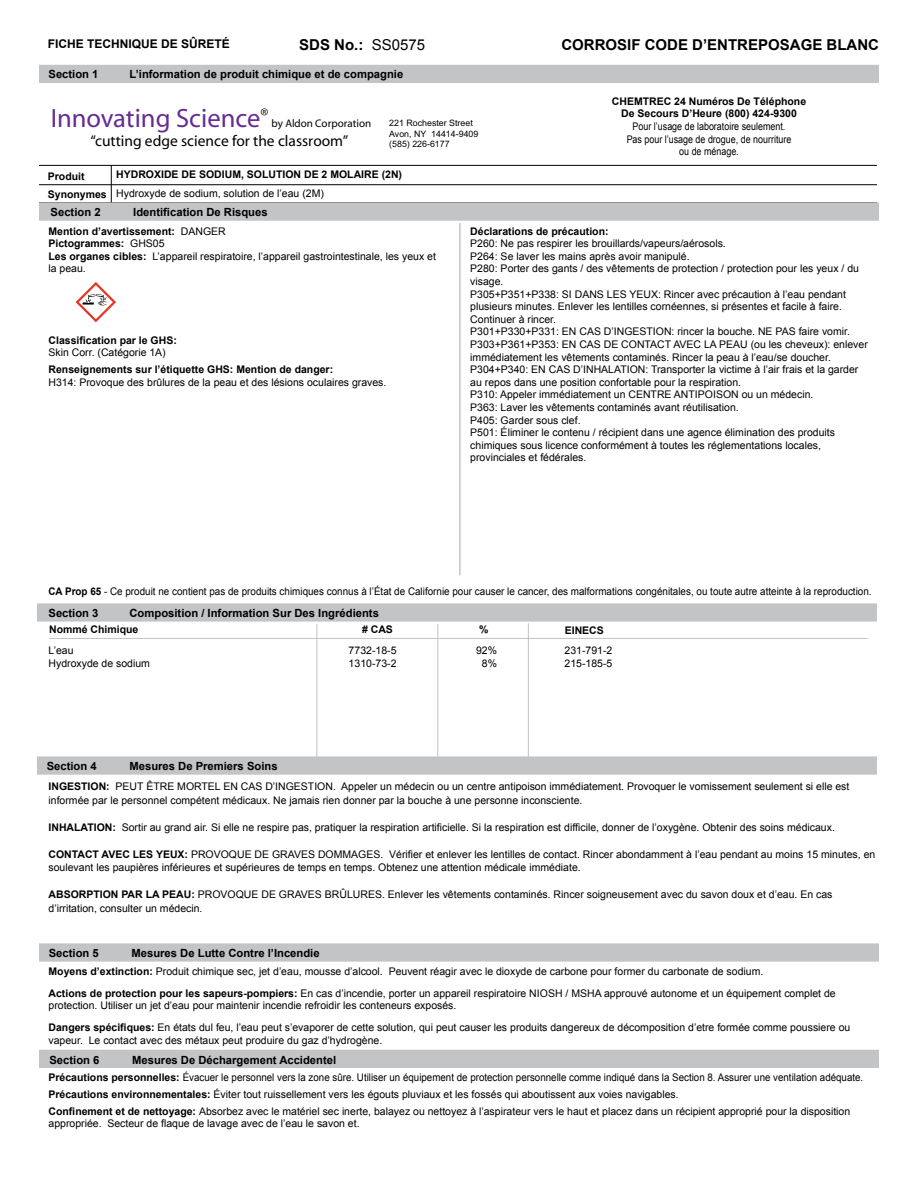
<style>
.page{position:relative;width:918px;height:1188px;background:#fff}
.page>*{position:absolute;margin:0;border:0;box-sizing:border-box;transform-origin:0 0}
.t1{font:26.55px "Myriad";color:#662d91}
.t2{font:15.45px "Myriad";color:#000}
.t3{font:700 15px "Arial";color:#000}
.t4{font:700 12px "Arial";color:#000}
.t5{font:700 11.25px "Arial";color:#000}
.t6{font:11.1px "Myriad";color:#000}
.t7{font:10.5px/12.6px "Arial";color:#000}
.t8{font:10.5px/16.8px "Arial";color:#000;scale:.93 1}
.t9{font:700 10.5px/12.6px "Arial";color:#000;text-align:center}
.t10{font:10.5px "Arial";color:#000;scale:.94 1}
.t11{font:10.5px/12.6px "Arial";color:#000;text-align:center;scale:.85 1}
.t12{font:8.85px/10.6px "Arial";color:#000}
.s1{font-weight:400}
.s2{font-weight:700}
</style>
<div class="page">
<hr style="left:111px;top:165px;width:1px;height:39px;background:#000">
<div style="left:39px;top:65px;width:840px;height:18px;background:#c2c4c6"></div>
<div style="left:37px;top:756px;width:840px;height:19px;background:#c2c4c6;border:2px solid #c2c4c6"></div>
<div style="left:39px;top:943px;width:840px;height:19px;background:#c2c4c6;border:2px solid #c2c4c6"></div>
<hr style="left:39px;top:184px;width:838px;height:1px;background:#000">
<div style="left:39px;top:1050px;width:840px;height:18px;background:#c2c4c6"></div>
<div style="left:37px;top:603px;width:840px;height:19px;background:#c2c4c6;border:2px solid #c2c4c6"></div>
<div style="left:39px;top:202px;width:840px;height:19px;background:#c2c4c6;border:2px solid #c2c4c6"></div>
<hr style="left:39px;top:165px;width:838px;height:1px;background:#000">
<hr style="left:437px;top:624px;width:1px;height:135px;background:#c2c4c6">
<hr style="left:49px;top:638px;width:819px;height:1px;background:#c2c4c6">
<hr style="left:316px;top:624px;width:1px;height:135px;background:#c2c4c6">
<hr style="left:528px;top:623px;width:1px;height:135px;background:#c2c4c6">
<hr style="left:459px;top:223px;width:2px;height:352px;background:#c2c4c6">
<svg style="left:76px;top:282px;width:40px;height:40px"></svg>
<p class="t4" style="left:48px;top:36px;width:184px">FICHE TECHNIQUE DE SÛRETÉ</p>
<p class="t5" style="left:49px;top:67px;width:52px">Section 1</p>
<p class="t5" style="left:130px;top:67px;width:275px">L’information de produit chimique et de compagnie</p>
<h3 class="t3" style="left:299px;top:35px;width:127px">SDS No.: <span class="s1">SS0575</span></h3>
<h1 class="t1" style="left:51px;top:105px;width:219px">Innovating Science<sup>®</sup></h1>
<p class="t6" style="left:272px;top:118px;width:101px">by Aldon Corporation</p>
<h2 class="t2" style="left:91px;top:133px;width:259px">“cutting edge science for the classroom”</h2>
<p class="t12" style="left:389px;top:118px;width:91px">221 Rochester Street<br>Avon, NY 14414-9409 (585) 226-6177</p>
<p class="t9" style="left:48px;top:170px;width:38px">Produit</p>
<p class="t9" style="left:48px;top:188px;width:60px">Synonymes</p>
<p class="t9" style="left:116px;top:168px;width:287px">HYDROXIDE DE SODIUM, SOLUTION DE 2 MOLAIRE (2N)</p>
<p class="t7" style="left:116px;top:187px;width:209px">Hydroxyde de sodium, solution de l’eau (2M)</p>
<p class="t5" style="left:51px;top:204px;width:52px">Section 2</p>
<p class="t5" style="left:133px;top:204px;width:136px">Identification De Risques</p>
<h3 class="t3" style="left:561px;top:35px;width:319px">CORROSIF CODE D’ENTREPOSAGE BLANC</h3>
<p class="t9" style="left:612px;top:95px;width:196px">CHEMTREC 24 Numéros De Téléphone<br>De Secours D’Heure (800) 424-9300</p>
<p class="t11" style="left:627px;top:120px;width:195px">Pour l’usage de laboratoire seulement.<br>Pas pour l’usage de drogue, de nourriture ou de ménage.</p>
<p class="t7" style="left:49px;top:225px;width:389px"><span class="s2">Mention d’avertissement:</span> DANGER<br><span class="s2">Pictogrammes:</span> GHS05<br><span class="s2">Les organes cibles:</span> L’appareil respiratoire, l’appareil gastrointestinale, les yeux et la peau.</p>
<p class="t9" style="left:49px;top:334px;width:130px">Classification par le GHS:</p>
<p class="t7" style="left:49px;top:346px;width:119px">Skin Corr. (Catégorie 1A)</p>
<p class="t9" style="left:49px;top:364px;width:286px">Renseignements sur l’étiquette GHS: Mention de danger:</p>
<p class="t7" style="left:49px;top:376px;width:339px">H314: Provoque des brûlures de la peau et des lésions oculaires graves.</p>
<p class="t9" style="left:470px;top:225px;width:140px">Déclarations de précaution:</p>
<p class="t7" style="left:470px;top:237px;width:399px">P260: Ne pas respirer les brouillards/vapeurs/aérosols.<br>P264: Se laver les mains après avoir manipulé.<br>P280: Porter des gants / des vêtements de protection / protection pour les yeux / du visage.<br>P305+P351+P338: SI DANS LES YEUX: Rincer avec précaution à l’eau pendant plusieurs minutes. Enlever les lentilles cornéennes, si présentes et facile à faire.<br>Continuer à rincer.<br>P301+P330+P331: EN CAS D’INGESTION: rincer la bouche. NE PAS faire vomir.<br>P303+P361+P353: EN CAS DE CONTACT AVEC LA PEAU (ou les cheveux): enlever immédiatement les vêtements contaminés. Rincer la peau à l’eau/se doucher.<br>P304+P340: EN CAS D’INHALATION: Transporter la victime à l’air frais et la garder au repos dans une position confortable pour la respiration.<br>P310: Appeler immédiatement un CENTRE ANTIPOISON ou un médecin.<br>P363: Laver les vêtements contaminés avant réutilisation.<br>P405: Garder sous clef.<br>P501: Éliminer le contenu / récipient dans une agence élimination des produits chimiques sous licence conformément à toutes les réglementations locales, provinciales et fédérales.</p>
<p class="t10" style="left:49px;top:585px;width:877px"><span class="s2">CA Prop 65</span> - Ce produit ne contient pas de produits chimiques connus à l’État de Californie pour causer le cancer, des malformations congénitales, ou toute autre atteinte à la reproduction.</p>
<p class="t5" style="left:49px;top:605px;width:52px">Section 3</p>
<p class="t5" style="left:130px;top:605px;width:251px">Composition / Information Sur Des Ingrédients</p>
<p class="t9" style="left:49px;top:623px;width:91px">Nommé Chimique</p>
<p class="t9" style="left:362px;top:623px;width:32px"># CAS</p>
<p class="t9" style="left:479px;top:623px;width:11px">%</p>
<p class="t9" style="left:565px;top:624px;width:41px">EINECS</p>
<p class="t7" style="left:49px;top:644px;width:27px">L’eau</p>
<p class="t7" style="left:349px;top:644px;width:49px">7732-18-5</p>
<p class="t7" style="left:476px;top:644px;width:23px">92%</p>
<p class="t7" style="left:565px;top:644px;width:49px">231-791-2</p>
<p class="t7" style="left:49px;top:657px;width:103px">Hydroxyde de sodium</p>
<p class="t7" style="left:349px;top:657px;width:49px">1310-73-2</p>
<p class="t7" style="left:482px;top:657px;width:17px">8%</p>
<p class="t7" style="left:565px;top:657px;width:49px">215-185-5</p>
<p class="t5" style="left:47px;top:759px;width:52px">Section 4</p>
<p class="t5" style="left:129px;top:759px;width:150px">Mesures De Premiers Soins</p>
<p class="t7" style="left:49px;top:780px;width:802px;line-height:13.5px"><span class="s2">INGESTION:</span> PEUT ÊTRE MORTEL EN CAS D’INGESTION. Appeler un médecin ou un centre antipoison immédiatement. Provoquer le vomissement seulement si elle est informée par le personnel compétent médicaux. Ne jamais rien donner par la bouche à une personne inconsciente.</p>
<p class="t7" style="left:49px;top:821px;width:788px"><span class="s2">INHALATION:</span> Sortir au grand air. Si elle ne respire pas, pratiquer la respiration artificielle. Si la respiration est difficile, donner de l’oxygène. Obtenir des soins médicaux.</p>
<p class="t7" style="left:49px;top:847px;width:828px;line-height:13.5px"><span class="s2">CONTACT AVEC LES YEUX:</span> PROVOQUE DE GRAVES DOMMAGES. Vérifier et enlever les lentilles de contact. Rincer abondamment à l’eau pendant au moins 15 minutes, en soulevant les paupières inférieures et supérieures de temps en temps. Obtenez une attention médicale immédiate.</p>
<p class="t7" style="left:49px;top:888px;width:786px;line-height:13.5px"><span class="s2">ABSORPTION PAR LA PEAU:</span> PROVOQUE DE GRAVES BRÛLURES. Enlever les vêtements contaminés. Rincer soigneusement avec du savon doux et d’eau. En cas d’irritation, consulter un médecin.</p>
<p class="t5" style="left:49px;top:946px;width:52px">Section 5</p>
<p class="t5" style="left:132px;top:946px;width:190px">Mesures De Lutte Contre l’Incendie</p>
<p class="t7" style="left:49px;top:961px;width:789px;line-height:21.6px"><span class="s2">Moyens d’extinction:</span> Produit chimique sec, jet d’eau, mousse d’alcool. Peuvent réagir avec le dioxyde de carbone pour former du carbonate de sodium.<br><span class="s2">Actions de protection pour les sapeurs-pompiers:</span> En cas d’incendie, porter un appareil respiratoire NIOSH / MSHA approuvé autonome et un équipement complet de</p>
<p class="t7" style="left:49px;top:995px;width:803px;line-height:21.6px">protection. Utiliser un jet d’eau pour maintenir incendie refroidir les conteneurs exposés.<br><span class="s2">Dangers spécifiques:</span> En états dul feu, l’eau peut s’evaporer de cette solution, qui peut causer les produits dangereux de décomposition d’etre formée comme poussiere ou</p>
<p class="t7" style="left:49px;top:1034px;width:335px">vapeur. Le contact avec des métaux peut produire du gaz d’hydrogène.</p>
<p class="t5" style="left:49px;top:1052px;width:52px">Section 6</p>
<p class="t5" style="left:132px;top:1052px;width:206px">Mesures De Déchargement Accidentel</p>
<p class="t8" style="left:49px;top:1069px;width:878px"><span class="s2">Précautions personnelles:</span> Évacuer le personnel vers la zone sûre. Utiliser un équipement de protection personnelle comme indiqué dans la Section 8. Assurer une ventilation adéquate.<br><span class="s2">Précautions environnementales:</span> Éviter tout ruissellement vers les égouts pluviaux et les fossés qui aboutissent aux voies navigables.<br><span class="s2">Confinement et de nettoyage:</span> Absorbez avec le matériel sec inerte, balayez ou nettoyez à l’aspirateur vers le haut et placez dans un récipient approprié pour la disposition</p>
<p class="t7" style="left:49px;top:1117px;width:313px">appropriée. Secteur de flaque de lavage avec de l’eau le savon et.</p>
</div>
